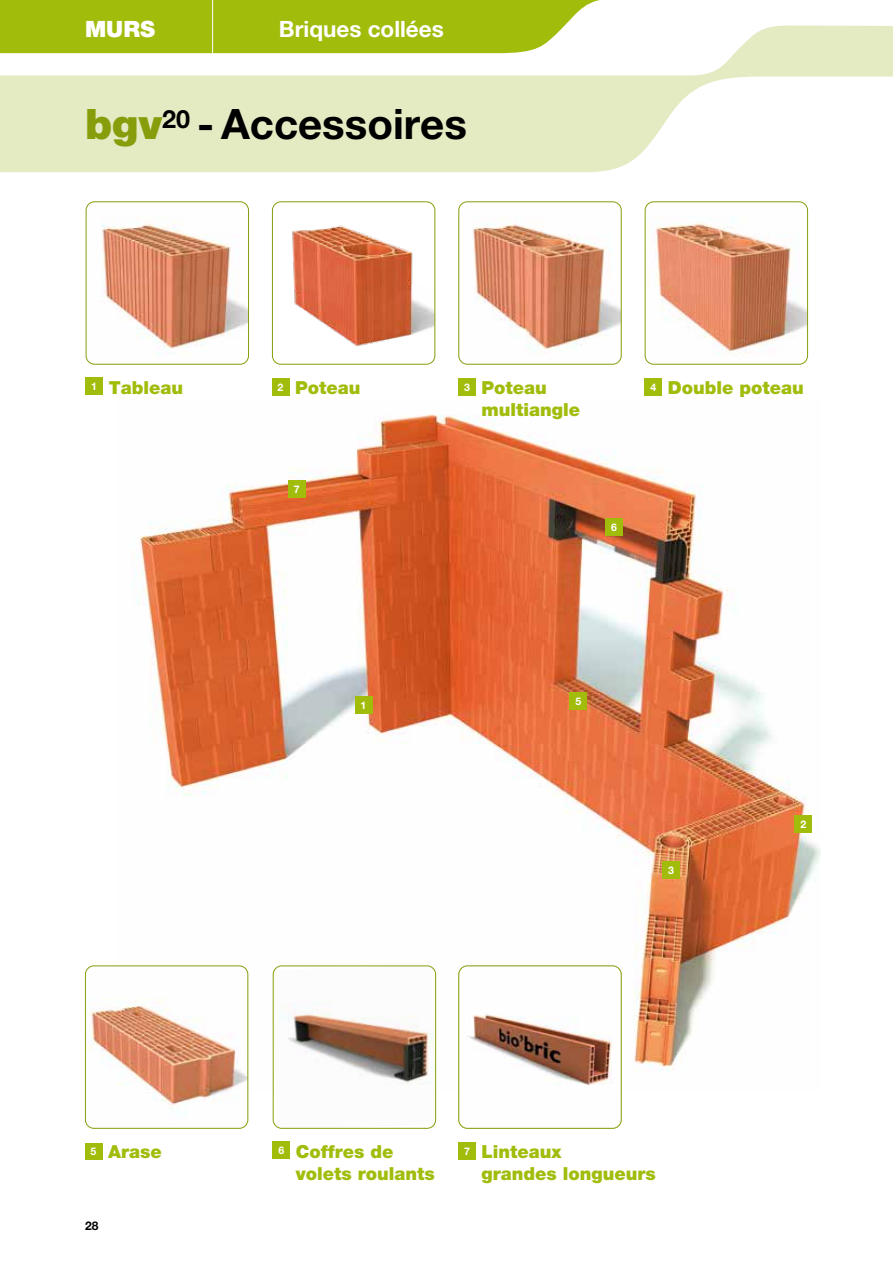
<style>
.page{position:relative;width:893px;height:1263px;background:#fff}
.page>*{position:absolute;margin:0;border:0;box-sizing:border-box;transform-origin:0 0}
.t1{font:700 42px "Helvetica Neue LT Std";color:#000}
.t2{font:700 22.5px "Helvetica Neue LT Std";color:#fff}
.t3{font:900 22.5px "Helvetica Neue LT Std";color:#fff}
.t4{font:900 18px/21.6px "Helvetica Neue LT Std";color:#a2bc0c}
.t5{font:700 12px "Helvetica Neue LT Std";color:#000}
.t6{font:700 10.5px "Helvetica Neue LT Std";color:#fff}
.s1{font-weight:900;color:#879d0c}
</style>
<div class="page">
<img style="left:135px;top:414px;width:686px;height:678px">
<div style="left:355px;top:696px;width:17px;height:17px;background:#a2bc0c"></div>
<div style="left:570px;top:692px;width:17px;height:17px;background:#a2bc0c"></div>
<div style="left:605px;top:518px;width:17px;height:17px;background:#a2bc0c"></div>
<div style="left:288px;top:480px;width:17px;height:17px;background:#a2bc0c"></div>
<div style="left:663px;top:861px;width:17px;height:17px;background:#a2bc0c"></div>
<div style="left:795px;top:815px;width:17px;height:17px;background:#a2bc0c"></div>
<svg style="left:0;top:26px;width:893px;height:146px;fill:#e4eac2"></svg>
<svg style="left:0;top:0;width:642px;height:53px;background:#adc42a"></svg>
<hr style="left:212px;top:0;width:1px;height:53px;background:#fff">
<img style="left:459px;top:966px;width:162px;height:161px">
<div style="left:458px;top:965px;width:164px;height:164px;border:1px solid #879d0c;border-radius:9px"></div>
<div style="left:458px;top:1143px;width:17px;height:17px;background:#a2bc0c"></div>
<div style="left:273px;top:1141px;width:17px;height:17px;background:#a2bc0c"></div>
<img style="left:273px;top:966px;width:163px;height:162px">
<div style="left:273px;top:965px;width:163px;height:164px;border:1px solid #879d0c;border-radius:9px"></div>
<img style="left:645px;top:202px;width:162px;height:162px">
<div style="left:645px;top:201px;width:163px;height:164px;border:1px solid #879d0c;border-radius:9px"></div>
<div style="left:645px;top:379px;width:17px;height:17px;background:#a2bc0c"></div>
<div style="left:272px;top:379px;width:17px;height:17px;background:#a2bc0c"></div>
<img style="left:85px;top:966px;width:163px;height:162px">
<div style="left:85px;top:965px;width:163px;height:164px;border:1px solid #879d0c;border-radius:9px"></div>
<div style="left:85px;top:1143px;width:17px;height:16px;background:#a2bc0c"></div>
<img style="left:460px;top:203px;width:160px;height:160px">
<div style="left:458px;top:201px;width:164px;height:164px;border:1px solid #879d0c;border-radius:9px"></div>
<div style="left:458px;top:379px;width:17px;height:17px;background:#a2bc0c"></div>
<img style="left:86px;top:202px;width:163px;height:162px">
<div style="left:86px;top:201px;width:163px;height:164px;border:1px solid #879d0c;border-radius:9px"></div>
<div style="left:86px;top:377px;width:17px;height:17px;background:#a2bc0c"></div>
<img style="left:276px;top:202px;width:159px;height:162px">
<div style="left:272px;top:201px;width:163px;height:164px;border:1px solid #879d0c;border-radius:9px"></div>
<p class="t3" style="left:85px;top:15px;width:71px">MURS</p>
<p class="t2" style="left:279px;top:15px;width:166px">Briques collées</p>
<p class="t1" style="left:85px;top:98px;width:383px"><span class="s1">bgv</span><sup>20</sup> - Accessoires</p>
<p class="t4" style="left:91px;top:377px;width:93px"><sup>1</sup> Tableau</p>
<p class="t4" style="left:278px;top:377px;width:84px"><sup>2</sup> Poteau</p>
<p class="t4" style="left:650px;top:377px;width:155px"><sup>4</sup> Double poteau</p>
<p class="t4" style="left:481px;top:377px;width:100px;text-indent:-17px"><sup>3</sup> Poteau multiangle</p>
<p class="t6" style="left:294px;top:482px;width:7px">7</p>
<p class="t6" style="left:611px;top:520px;width:7px">6</p>
<p class="t6" style="left:361px;top:698px;width:7px">1</p>
<p class="t6" style="left:575px;top:694px;width:7px">5</p>
<p class="t6" style="left:668px;top:863px;width:7px">3</p>
<p class="t6" style="left:800px;top:817px;width:7px">2</p>
<p class="t4" style="left:91px;top:1140px;width:73px"><sup>5</sup> Arase</p>
<p class="t5" style="left:85px;top:1219px;width:15px">28</p>
<p class="t4" style="left:296px;top:1141px;width:141px;text-indent:-17px"><sup>6</sup> Coffres de volets roulants</p>
<p class="t4" style="left:481px;top:1141px;width:176px;text-indent:-17px"><sup>7</sup> Linteaux<br>grandes longueurs</p>
</div>
